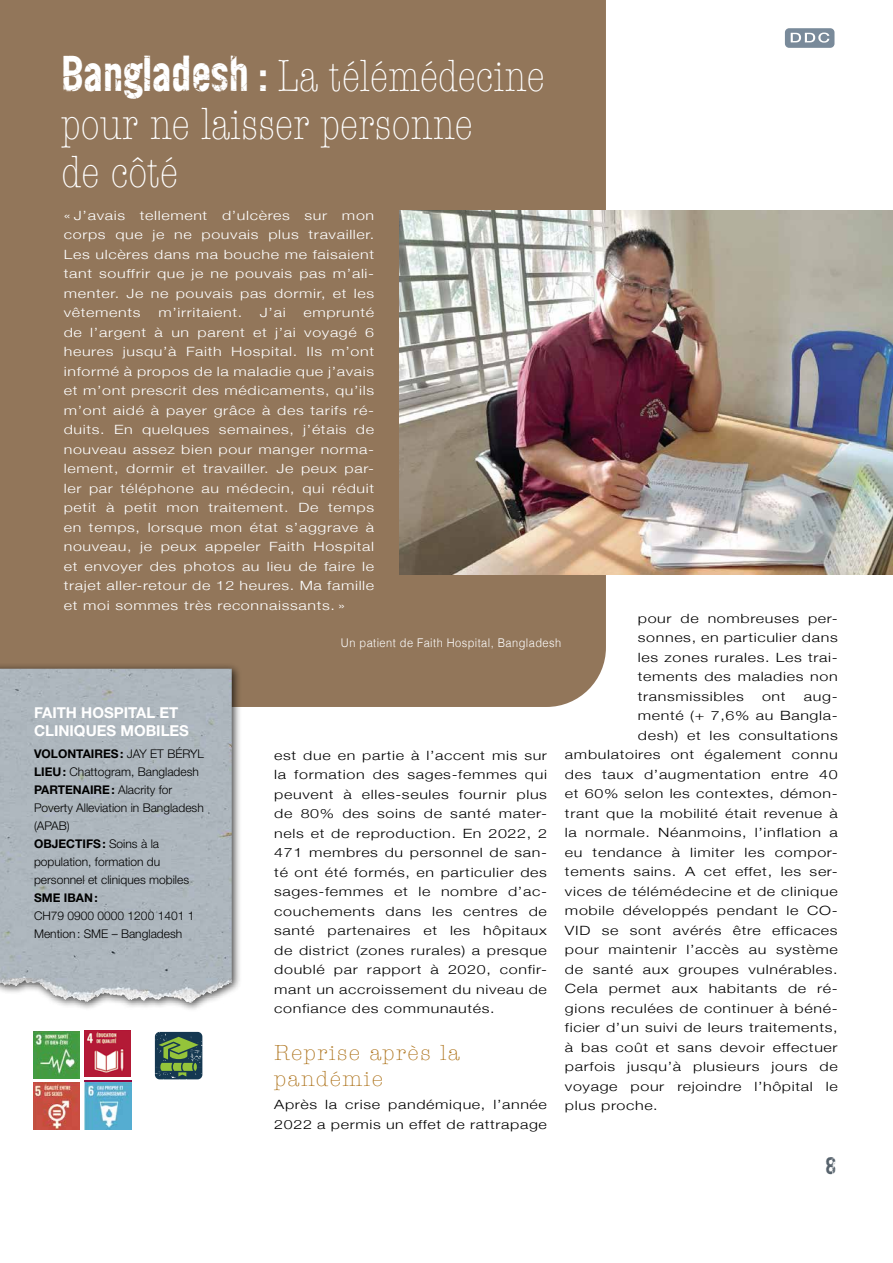
<style>
.page{position:relative;width:893px;height:1263px;background:#fff}
.page>*{position:absolute;margin:0;border:0;box-sizing:border-box;transform-origin:0 0}
.t1{font:300 condensed 46.5px/48px "American Typewriter";color:#fff;scale:.96 1}
.t2{font:24px "Haastkiwi";color:#55616b}
.t3{font:300 condensed 22.5px/25.5px "American Typewriter";letter-spacing:.04em;color:#ae741d;scale:1.26 1}
.t4{font:700 15px/18px "Helvetica Neue LT Std";color:#fff}
.t5{font:300 12.75px/19.5px "Helvetica Neue";letter-spacing:.04em;color:#000;text-align:justify;scale:1.26 1}
.t6{font:300 12.75px/19.5px "Helvetica Neue";letter-spacing:.04em;color:#fff;text-align:justify;scale:1.26 1}
.t7{font:300 12px/18px "Helvetica Neue LT Std";color:#000}
.t8{font:300 12px "Helvetica";letter-spacing:.04em;color:#fff;scale:.92 1}
.t9{font:700 12px "Helvetica Neue LT Std";color:#000}
.s1{font-family:"Haastkiwi";font-weight:400;font-stretch:normal;font-size:51px}
.s2{font-weight:700}
</style>
<div class="page">
<div style="left:0;top:0;width:606px;height:707px;background:#92765a"></div>
<div style="left:785px;top:28px;width:49px;height:20px;background:#798a9a;border-radius:4px"></div>
<svg style="left:791px;top:33px;width:38px;height:10px"></svg>
<img style="left:400px;top:210px;width:493px;height:364px">
<div style="left:0;top:662px;width:241px;height:350px;background:#000;opacity:.75"></div>
<div style="left:0;top:669px;width:132px;height:334px;background:#adb6bd"></div>
<img style="left:84px;top:1080px;width:47px;height:47px">
<img style="left:84px;top:1030px;width:47px;height:47px">
<img style="left:33px;top:1082px;width:47px;height:47px">
<img style="left:33px;top:1031px;width:47px;height:47px">
<svg style="left:155px;top:1032px;width:47px;height:47px;background:#42684d"></svg>
<img style="left:85px;top:1082px;width:46px;height:47px">
<h1 class="t1" style="left:62px;top:51px;width:504px"><span class="s1">Bangladesh :</span> La télémédecine pour ne laisser personne<br>de côté</h1>
<p class="t6" style="left:64px;top:204px;width:248px">« J’avais tellement d’ulcères sur mon corps que je ne pouvais plus travailler.<br>Les ulcères dans ma bouche me faisaient tant souffrir que je ne pouvais pas m’ali&shy;menter. Je ne pouvais pas dormir, et les vêtements</p>
<p class="t6" style="left:64px;top:302px;width:248px;text-indent:240px">emprunté de l’argent à un parent et j’ai voyagé 6 heures jusqu’à Faith Hospital. Ils m’ont informé à propos de la maladie que j’avais et m’ont prescrit des médicaments, qu’ils m’ont aidé à payer grâce à des tarifs ré&shy;duits. En quelques semaines, j’étais de nouveau assez bien pour manger norma&shy;lement, dormir et travailler. Je peux par&shy;ler par téléphone au médecin, qui réduit petit à petit mon traitement. De temps en temps, lorsque mon état s’aggrave à nouveau, je peux appeler Faith Hospital et envoyer des photos au lieu de faire le trajet aller-retour de 12 heures. Ma famille et moi sommes très reconnaissants. »</p>
<p class="t8" style="left:341px;top:633px;width:241px">Un patient de Faith Hospital, Bangladesh</p>
<p class="t6" style="left:158px;top:302px;width:68px">m’irritaient.</p>
<p class="t6" style="left:260px;top:302px;width:22px">J’ai</p>
<p class="t5" style="left:638px;top:607px;width:160px">pour de nombreuses per&shy;sonnes, en particulier dans les zones rurales. Les trai&shy;tements des maladies non transmissibles</p>
<p class="t5" style="left:762px;top:685px;width:20px">ont</p>
<p class="t5" style="left:804px;top:685px;width:28px">aug-</p>
<p class="t5" style="left:638px;top:705px;width:160px">menté (+ 7,6% au Bangla-</p>
<p class="t5" style="left:638px;top:724px;width:160px">desh) et les consultations</p>
<p class="t5" style="left:565px;top:744px;width:218px">ambulatoires ont également connu</p>
<p class="t5" style="left:565px;top:763px;width:218px">des taux d’augmentation entre 40</p>
<p class="t5" style="left:565px;top:783px;width:218px">et 60% selon les contextes, démon-</p>
<p class="t5" style="left:565px;top:802px;width:218px">trant que la mobilité était revenue à</p>
<p class="t5" style="left:565px;top:822px;width:218px">la normale. Néanmoins, l’inflation a</p>
<p class="t5" style="left:565px;top:841px;width:218px">eu tendance à limiter les compor-</p>
<p class="t5" style="left:565px;top:861px;width:218px">tements sains. A cet effet, les ser-</p>
<p class="t5" style="left:565px;top:880px;width:218px">vices de télémédecine et de clinique</p>
<p class="t5" style="left:565px;top:900px;width:218px">mobile développés pendant le CO-</p>
<p class="t5" style="left:565px;top:919px;width:218px">VID se sont avérés être efficaces</p>
<p class="t5" style="left:565px;top:939px;width:218px">pour maintenir l’accès au système</p>
<p class="t5" style="left:565px;top:958px;width:218px">de santé aux groupes vulnérables.</p>
<p class="t5" style="left:565px;top:978px;width:218px">Cela permet aux habitants de ré-</p>
<p class="t5" style="left:565px;top:997px;width:218px">gions reculées de continuer à béné-</p>
<p class="t5" style="left:565px;top:1017px;width:218px">ficier d’un suivi de leurs traitements,</p>
<p class="t5" style="left:565px;top:1036px;width:218px">à bas coût et sans devoir effectuer</p>
<p class="t5" style="left:565px;top:1056px;width:218px">parfois jusqu’à plusieurs jours de</p>
<p class="t5" style="left:565px;top:1075px;width:218px">voyage pour rejoindre l’hôpital le</p>
<p class="t5" style="left:565px;top:1095px;width:75px">plus proche.</p>
<p class="t4" style="left:34px;top:703px;width:156px">FAITH HOSPITAL ET<br>CLINIQUES MOBILES</p>
<p class="t7" style="left:34px;top:745px;width:172px"><span class="s2">VOLONTAIRES:</span> JAY ET BÉRYL<br><span class="s2">LIEU:</span> Chattogram, Bangladesh<br><span class="s2">PARTENAIRE:</span> Alacrity for<br>Poverty Alleviation in Bangladesh (APAB)<br><span class="s2">OBJECTIFS:</span> Soins à la population, formation du personnel et cliniques mobiles</p>
<p class="t9" style="left:34px;top:890px;width:65px">SME IBAN:</p>
<p class="t7" style="left:34px;top:907px;width:162px">CH79 0900 0000 1200 1401 1<br>Mention: SME – Bangladesh</p>
<p class="t5" style="left:274px;top:744px;width:218px">est due en partie à l’accent mis sur la formation des sages-femmes qui peuvent à elles-seules fournir plus de 80% des soins de santé mater&shy;nels et de reproduction. En 2022, 2<br>471 membres du personnel de san&shy;té ont été formés, en particulier des sages-femmes et le nombre d’ac&shy;couchements dans les centres de santé partenaires et les hôpitaux de district (zones rurales) a presque doublé par rapport à 2020, confir&shy;mant un accroissement du niveau de confiance des communautés.</p>
<h3 class="t3" style="left:274px;top:1039px;width:149px">Reprise après la pandémie</h3>
<p class="t5" style="left:274px;top:1094px;width:218px">Après la crise pandémique, l’année<br>2022 a permis un effet de rattrapage</p>
<h2 class="t2" style="left:825px;top:1152px;width:13px">8</h2>
</div>
